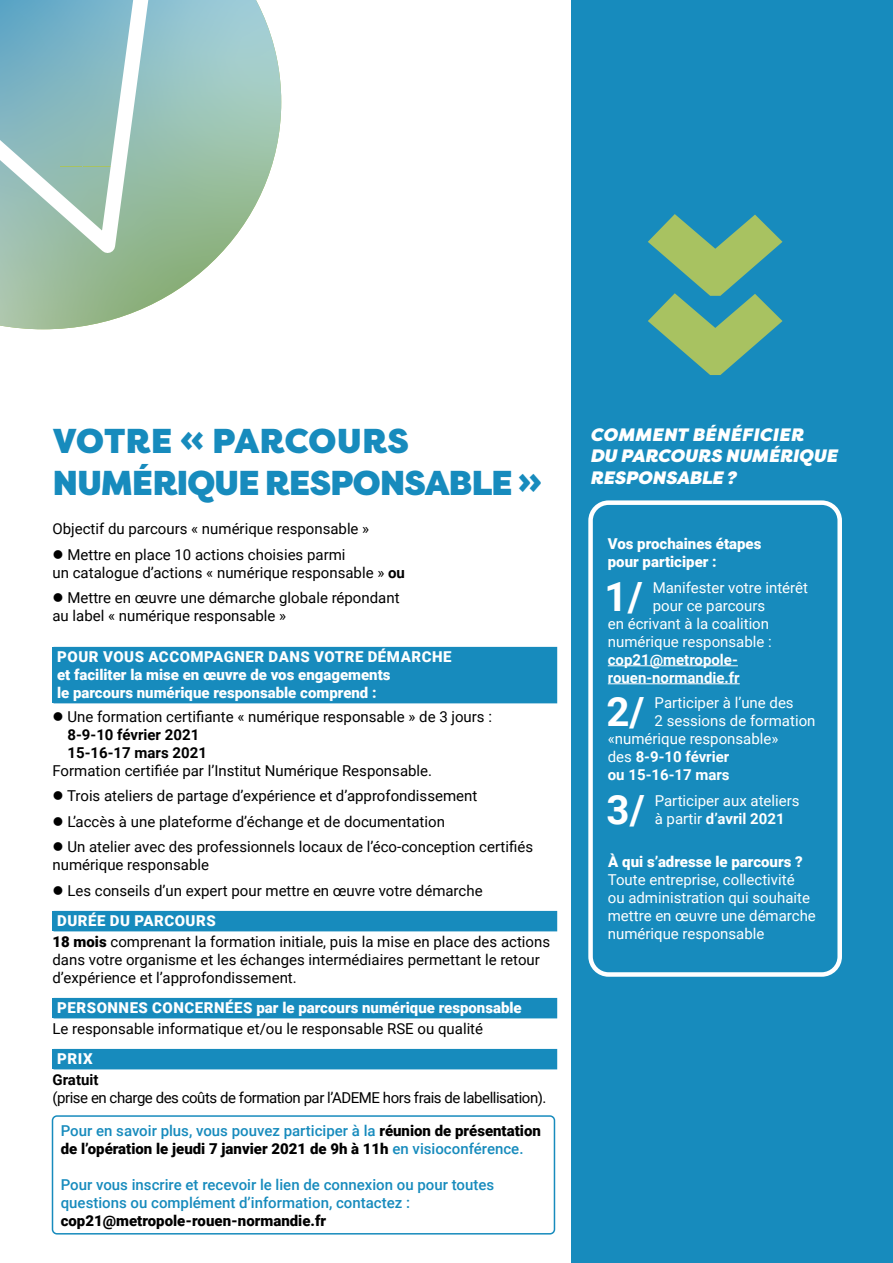
<style>
.page{position:relative;width:893px;height:1263px;background:#fff}
.page>*{position:absolute;margin:0;border:0;box-sizing:border-box;transform-origin:0 0}
.Texte{font:700 40.35px "Roboto";color:#fff}
.Titre{font:900 34.5px/41.4px "Filson Pro";letter-spacing:-.02em;color:#178bbd}
.Titre-2{font:italic 900 18px/21.6px "Filson Pro";letter-spacing:.01em;color:#fff}
.Texte-2{font:15px/18px "Roboto";color:#000}
.Texte-3{font:15px/18px "Roboto";color:#fff}
.Texte-4{font:900 15px/18px "Roboto";color:#fff}
.Texte-5{font:500 15px/18px "Roboto";color:#178bbd}
.Texte-6{font:900 15px/18px "Roboto";color:#000}
.Texte-7{font:15px/18px "Roboto";letter-spacing:-.03em;color:#000}
.Texte-8{font:700 15px "Roboto";color:#fff}
.Texte-9{font:900 15px "Roboto";letter-spacing:.035em;color:#fff}
.Texte-10{font:700 15px "Roboto";color:#000}
.s1{font-weight:700}
.s2{font-weight:900}
.s3{font-weight:500;color:#178bbd}
.s4{font-weight:900;color:#000}
.s5{font-weight:400}
</style>
<div class="page">
<div style="left:572px;top:0;width:321px;height:1263px;background:#178bbd"></div>
<svg style="left:648px;top:214px;width:134px;height:161px"></svg>
<svg style="left:0;top:0;width:281px;height:329px"></svg>
<div style="left:52px;top:647px;width:505px;height:56px;background:#178bbd"></div>
<div style="left:52px;top:911px;width:505px;height:20px;background:#178bbd"></div>
<div style="left:52px;top:998px;width:505px;height:20px;background:#178bbd"></div>
<div style="left:52px;top:1049px;width:505px;height:20px;background:#178bbd"></div>
<hr style="left:608px;top:665px;width:130px;height:1px;background:#fff">
<hr style="left:608px;top:683px;width:132px;height:1px;background:#fff">
<div style="left:588px;top:500px;width:254px;height:477px;border:4px solid #fff;border-radius:18px"></div>
<div style="left:52px;top:1115px;width:503px;height:119px;border:2px solid #178bbd;border-radius:4px"></div>
<svg style="left:0;top:0;width:158px;height:267px;background:#99c2c0"></svg>
<p class="Titre" style="left:53px;top:421px;width:490px">VOTRE « PARCOURS<br>NUMÉRIQUE RESPONSABLE »</p>
<p class="Texte-2" style="left:52px;top:519px;width:318px">Objectif du parcours « numérique responsable »</p>
<p class="Texte-2" style="left:52px;top:545px;width:354px">● Mettre en place 10 actions choisies parmi<br>un catalogue d’actions « numérique responsable » <span class="s1">ou</span></p>
<p class="Texte-2" style="left:52px;top:588px;width:349px">● Mettre en œuvre une démarche globale répondant au label « numérique responsable »</p>
<p class="Texte-9" style="left:57px;top:646px;width:396px">POUR VOUS ACCOMPAGNER DANS VOTRE DÉMARCHE</p>
<p class="Texte-4" style="left:57px;top:665px;width:335px">et faciliter la mise en œuvre de vos engagements le parcours numérique responsable comprend :</p>
<p class="Texte-2" style="left:52px;top:707px;width:441px">● Une formation certifiante « numérique responsable » de 3 jours :</p>
<p class="Texte-10" style="left:68px;top:724px;width:133px">8-9-10 février 2021</p>
<p class="Texte-10" style="left:68px;top:742px;width:141px">15-16-17 mars 2021</p>
<p class="Texte-2" style="left:52px;top:761px;width:381px">Formation certifiée par l’Institut Numérique Responsable.</p>
<p class="Texte-2" style="left:52px;top:786px;width:426px">● Trois ateliers de partage d’expérience et d’approfondissement</p>
<p class="Texte-2" style="left:52px;top:812px;width:394px">● L’accès à une plateforme d’échange et de documentation</p>
<p class="Texte-2" style="left:52px;top:837px;width:482px">● Un atelier avec des professionnels locaux de l’éco-conception certifiés numérique responsable</p>
<p class="Texte-2" style="left:52px;top:881px;width:432px">● Les conseils d’un expert pour mettre en œuvre votre démarche</p>
<p class="Texte-9" style="left:57px;top:910px;width:160px">DURÉE DU PARCOURS</p>
<p class="Texte-2" style="left:52px;top:932px;width:499px"><span class="s2">18 mois</span> comprenant la formation initiale, puis la mise en place des actions dans votre organisme et les échanges intermédiaires permettant le retour d’expérience et l’approfondissement.</p>
<p class="Texte-4" style="left:57px;top:998px;width:466px">PERSONNES CONCERNÉES par le parcours numérique responsable</p>
<p class="Texte-2" style="left:52px;top:1019px;width:432px">Le responsable informatique et/ou le responsable RSE ou qualité</p>
<p class="Texte-4" style="left:57px;top:1049px;width:37px">PRIX</p>
<p class="Texte-7" style="left:52px;top:1070px;width:496px"><span class="s1">Gratuit<br></span>(prise en charge des coûts de formation par l’ADEME hors frais de labellisation).</p>
<p class="Texte-6" style="left:61px;top:1121px;width:482px"><span class="s3">Pour en savoir plus, vous pouvez participer à la</span> réunion de présentation de l’opération le jeudi 7 janvier 2021 de 9h à 11h <span class="s3">en visioconférence.</span></p>
<p class="Texte-5" style="left:61px;top:1175px;width:435px">Pour vous inscrire et recevoir le lien de connexion ou pour toutes questions ou complément d’information, contactez : <span class="s4">cop21@metropole-rouen-normandie.fr</span></p>
<p class="Titre-2" style="left:590px;top:424px;width:249px">COMMENT BÉNÉFICIER<br>DU PARCOURS NUMÉRIQUE<br>RESPONSABLE ?</p>
<p class="Texte-4" style="left:608px;top:534px;width:155px">Vos prochaines étapes pour participer :</p>
<p class="Texte" style="left:604px;top:568px;width:40px">1/</p>
<p class="Texte-3" style="left:653px;top:578px;width:157px">Manifester votre intérêt</p>
<p class="Texte-3" style="left:653px;top:596px;width:114px">pour ce parcours</p>
<p class="Texte-3" style="left:608px;top:614px;width:163px">en écrivant à la coalition</p>
<p class="Texte-3" style="left:608px;top:632px;width:165px">numérique responsable :</p>
<p class="Texte-8" style="left:608px;top:649px;width:132px">cop21@metropole-</p>
<p class="Texte-8" style="left:608px;top:667px;width:133px">rouen-normandie.fr</p>
<p class="Texte" style="left:606px;top:684px;width:40px">2/</p>
<p class="Texte-3" style="left:655px;top:693px;width:141px">Participer à l’une des</p>
<p class="Texte-3" style="left:655px;top:711px;width:162px">2 sessions de formation</p>
<p class="Texte-3" style="left:608px;top:729px;width:172px">«numérique responsable»</p>
<p class="Texte-8" style="left:608px;top:746px;width:123px"><span class="s5">des</span> 8-9-10 février</p>
<p class="Texte-8" style="left:608px;top:764px;width:123px">ou 15-16-17 mars</p>
<p class="Texte" style="left:607px;top:781px;width:40px">3/</p>
<p class="Texte-3" style="left:655px;top:791px;width:146px">Participer aux ateliers à partir <span class="s1">d’avril 2021</span></p>
<p class="Texte-4" style="left:608px;top:852px;width:196px">À qui s’adresse le parcours ?</p>
<p class="Texte-3" style="left:608px;top:870px;width:210px">Toute entreprise, collectivité<br>ou administration qui souhaite mettre en œuvre une démarche numérique responsable</p>
</div>
